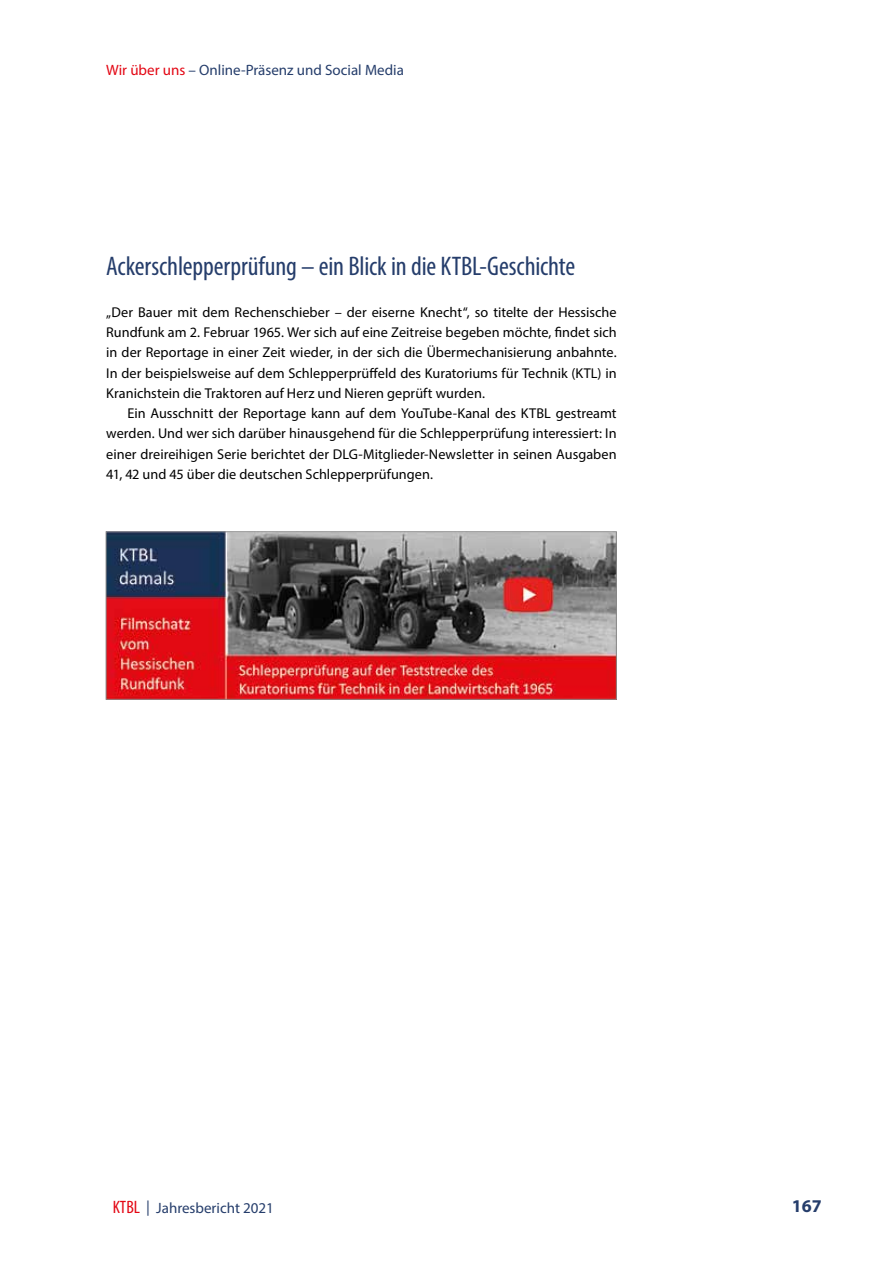
<style>
.page{position:relative;width:893px;height:1263px;background:#fff}
.page>*{position:absolute;margin:0;border:0;box-sizing:border-box;transform-origin:0 0}
.t1{font:condensed 27px "Myriad Pro";letter-spacing:-.005em;color:#253d6b}
.t2{font:700 18px "Myriad Pro";color:#253d6b}
.t3{font:15px "Myriad Pro";color:#253d6b}
.t4{font:14.25px/20.2px "Myriad Pro";letter-spacing:.005em;color:#000;text-align:justify}
.s1{color:#e30613}
.s2{font-stretch:condensed;font-size:18px;color:#e30613}
.s3{font-family:"Rotis Sans Serif Pro"}
</style>
<div class="page">
<img style="left:108px;top:533px;width:507px;height:164px">
<div style="left:106px;top:531px;width:511px;height:168px;border:1px solid #878787"></div>
<p class="t3" style="left:106px;top:61px;width:299px"><span class="s1">Wir über uns</span> – Online-Präsenz und Social Media</p>
<h1 class="t1" style="left:106px;top:250px;width:471px">Ackerschlepperprüfung – ein Blick in die KTBL-Geschichte</h1>
<p class="t4" style="left:106px;top:302px;width:512px">„Der Bauer mit dem Rechenschieber – der eiserne Knecht“, so titelte der Hessische Rundfunk am 2. Februar 1965. Wer sich auf eine Zeitreise begeben möchte, findet sich in der Reportage in einer Zeit wieder, in der sich die Übermechanisierung anbahnte.<br>In der beispielsweise auf dem Schlepperprüffeld des Kuratoriums für Technik (KTL) in Kranichstein die Traktoren auf Herz und Nieren geprüft wurden.</p>
<p class="t4" style="left:106px;top:403px;width:512px;text-indent:21px">Ein Ausschnitt der Reportage kann auf dem YouTube-Kanal des KTBL gestreamt werden. Und wer sich darüber hinausgehend für die Schlepperprüfung interessiert: In einer dreireihigen Serie berichtet der DLG-Mitglieder-Newsletter in seinen Ausgaben 41, 42 und 45 über die deutschen Schlepperprüfungen.</p>
<p class="t3" style="left:113px;top:1199px;width:163px"><span class="s2">KTBL</span> <span class="s3">|</span> Jahresbericht 2021</p>
<p class="t2" style="left:792px;top:1194px;width:31px">167</p>
</div>
